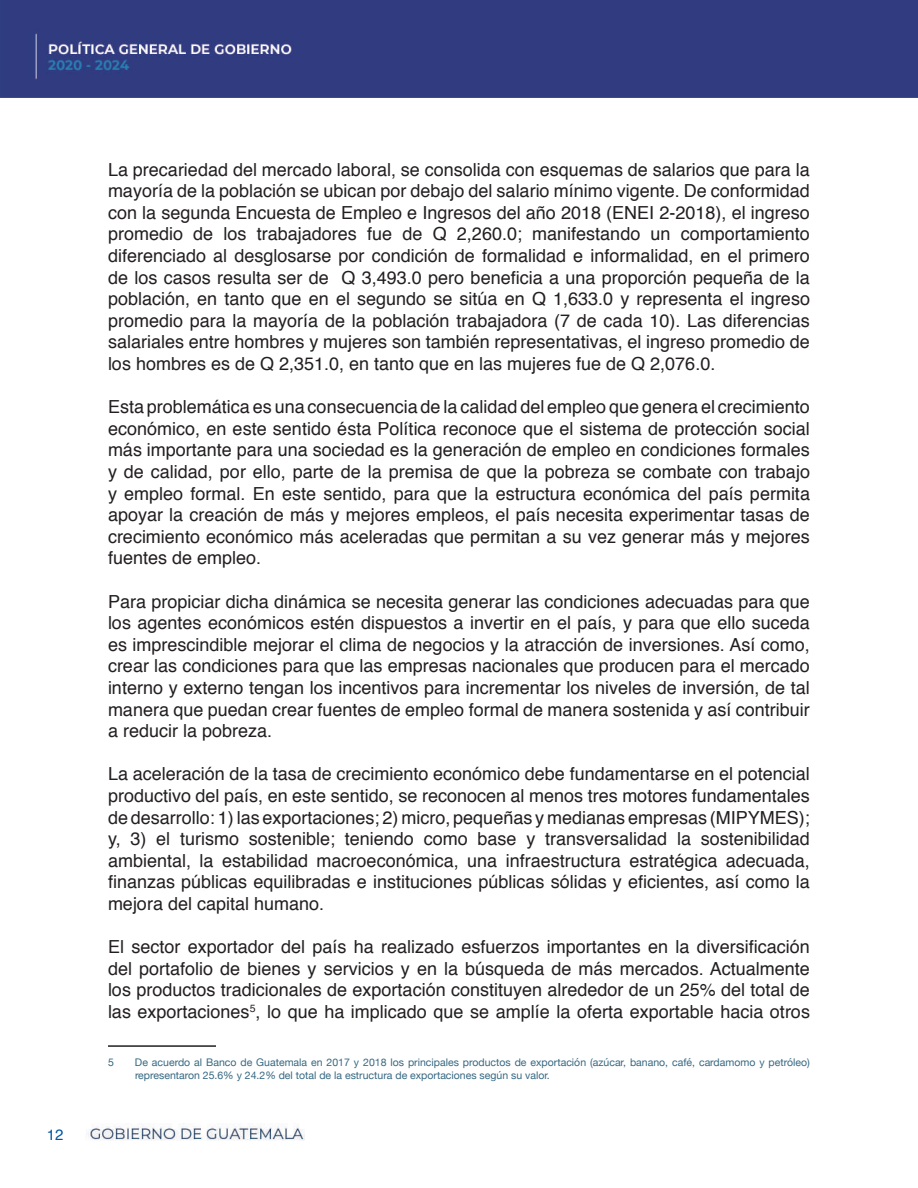
<style>
.page{position:relative;width:918px;height:1188px;background:#fff}
.page>*{position:absolute;margin:0;border:0;box-sizing:border-box;transform-origin:0 0}
.t1{font:18px/21.6px "Helvetica";color:#231f20;text-align:justify}
.t2{font:15px "Helvetica";color:#0155a5}
.t3{font:10.5px/12.6px "Helvetica Neue";color:#366882}
</style>
<div class="page">
<img style="left:0;top:0;width:918px;height:1141px">
<hr style="left:108px;top:1045px;width:108px;height:2px;background:#231f20">
<p class="t2" style="left:47px;top:1123px;width:18px">12</p>
<p class="t1" style="left:108px;top:159px;width:704px">La precariedad del mercado laboral, se consolida con esquemas de salarios que para la mayoría de la población se ubican por debajo del salario mínimo vigente. De conformidad con la segunda Encuesta de Empleo e Ingresos del año 2018 (ENEI 2-2018), el ingreso promedio de los trabajadores fue de Q 2,260.0; manifestando un comportamiento diferenciado al desglosarse por condición de formalidad e informalidad, en el primero de los casos resulta ser de Q 3,493.0 pero beneficia a una proporción pequeña de la población, en tanto que en el segundo se sitúa en Q 1,633.0 y representa el ingreso promedio para la mayoría de la población trabajadora (7 de cada 10). Las diferencias salariales entre hombres y mujeres son también representativas, el ingreso promedio de los hombres es de Q 2,351.0, en tanto que en las mujeres fue de Q 2,076.0.</p>
<p class="t1" style="left:108px;top:397px;width:704px">Esta problemática es una consecuencia de la calidad del empleo que genera el crecimiento económico, en este sentido ésta Política reconoce que el sistema de protección social más importante para una sociedad es la generación de empleo en condiciones formales y de calidad, por ello, parte de la premisa de que la pobreza se combate con trabajo y empleo formal. En este sentido, para que la estructura económica del país permita apoyar la creación de más y mejores empleos, el país necesita experimentar tasas de crecimiento económico más aceleradas que permitan a su vez generar más y mejores fuentes de empleo.</p>
<p class="t1" style="left:108px;top:591px;width:704px">Para propiciar dicha dinámica se necesita generar las condiciones adecuadas para que los agentes económicos estén dispuestos a invertir en el país, y para que ello suceda es imprescindible mejorar el clima de negocios y la atracción de inversiones. Así como, crear las condiciones para que las empresas nacionales que producen para el mercado interno y externo tengan los incentivos para incrementar los niveles de inversión, de tal manera que puedan crear fuentes de empleo formal de manera sostenida y así contribuir a reducir la pobreza.</p>
<p class="t1" style="left:108px;top:764px;width:703px">La aceleración de la tasa de crecimiento económico debe fundamentarse en el potencial productivo del país, en este sentido, se reconocen al menos tres motores fundamentales de desarrollo: 1) las exportaciones; 2) micro, pequeñas y medianas empresas (MIPYMES); y, 3) el turismo sostenible; teniendo como base y transversalidad la sostenibilidad ambiental, la estabilidad macroeconómica, una infraestructura estratégica adecuada, finanzas públicas equilibradas e instituciones públicas sólidas y eficientes, así como la mejora del capital humano.</p>
<p class="t1" style="left:108px;top:937px;width:704px">El sector exportador del país ha realizado esfuerzos importantes en la diversificación del portafolio de bienes y servicios y en la búsqueda de más mercados. Actualmente los productos tradicionales de exportación constituyen alrededor de un 25% del total de las exportaciones<sup>5</sup>, lo que ha implicado que se amplíe la oferta exportable hacia otros</p>
<p class="t3" style="left:108px;top:1057px;width:7px">5</p>
<p class="t3" style="left:135px;top:1057px;width:677px">De acuerdo al Banco de Guatemala en 2017 y 2018 los principales productos de exportación (azúcar, banano, café, cardamomo y petróleo) representaron 25.6% y 24.2% del total de la estructura de exportaciones según su valor.</p>
</div>
